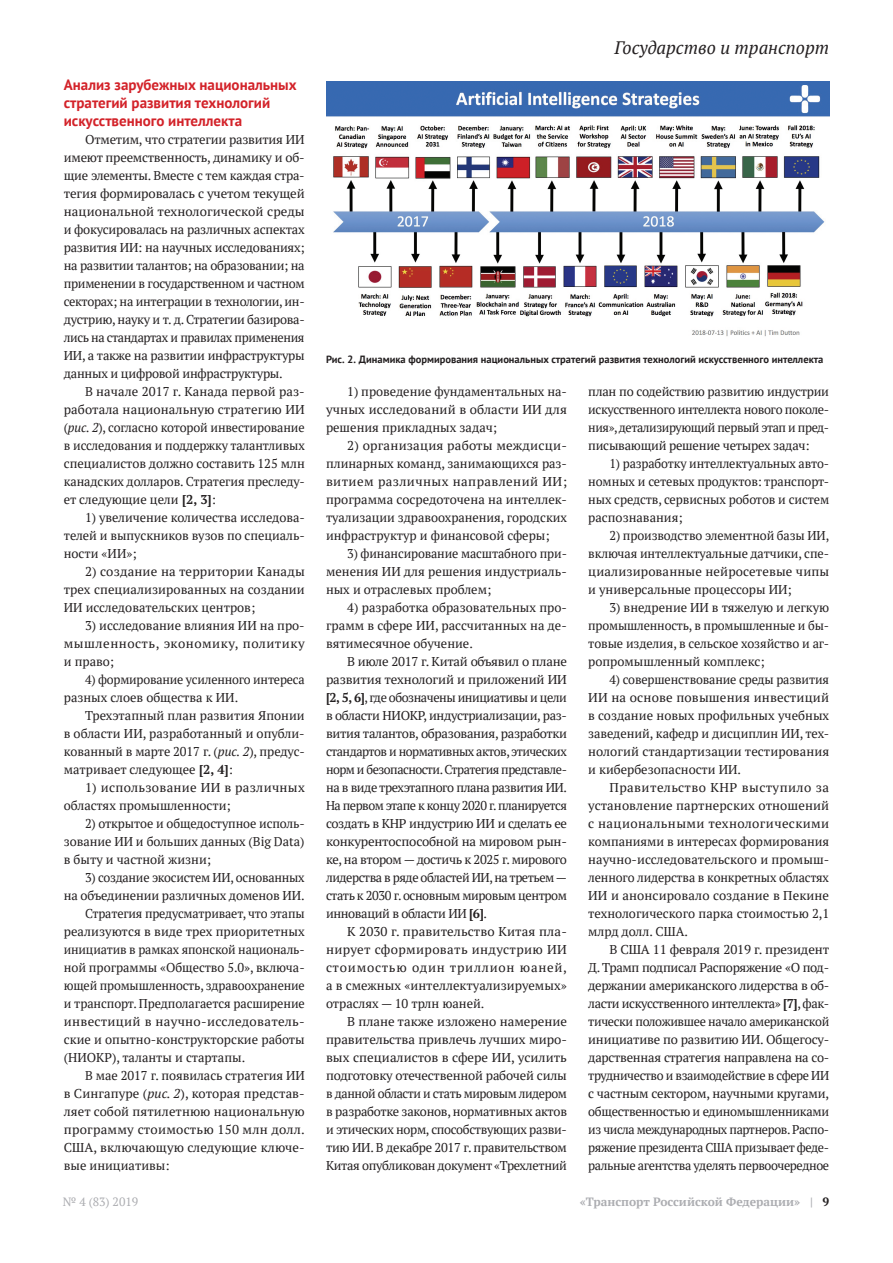
<style>
.page{position:relative;width:893px;height:1263px;background:#fff}
.page>*{position:absolute;margin:0;border:0;box-sizing:border-box;transform-origin:0 0}
.t1{font:italic 18px "PT Serif";color:#231f20}
.t2{font:700 15px/18px "PT Sans";color:#d32229}
.t3{font:12.75px/18px "PT Serif";color:#231f20;text-align:justify}
.t4{font:12.75px "PT Serif";letter-spacing:-.02em;color:#231f20}
.t5{font:12.75px "PT Serif";letter-spacing:.02em;color:#231f20}
.t6{font:700 12px "PT Serif";color:#acadb1}
.t7{font:12px "PT Serif";color:#acadb1}
.t8{font:700 10.5px "PT Sans";color:#231f20}
.s1{font-style:italic}
.s2{font-weight:700}
.s3{color:#231f20}
</style>
<div class="page">
<img style="left:327px;top:82px;width:502px;height:255px">
<p class="t2" style="left:64px;top:75px;width:234px">Анализ зарубежных национальных стратегий развития технологий искусственного интеллекта</p>
<p class="t3" style="left:64px;top:130px;width:243px;text-indent:21px">Отметим, что стратегии развития ИИ имеют преемственность, динамику и об&shy;щие элементы. Вместе с тем каждая стра&shy;тегия формировалась с учетом текущей национальной технологической среды и фокусировалась на различных аспектах развития ИИ: на научных исследованиях; на развитии талантов; на образовании; на применении в государственном и частном секторах; на интеграции в технологии, ин&shy;дустрию, науку и т. д. Стратегии базирова&shy;лись на стандартах и правилах применения ИИ, а также на развитии инфраструктуры данных и цифровой инфраструктуры.</p>
<p class="t3" style="left:64px;top:382px;width:243px;text-indent:21px">В начале 2017 г. Канада первой раз&shy;работала национальную стратегию ИИ (<span class="s1">рис. 2</span>), согласно которой инвестирование в исследования и поддержку талантливых специалистов должно составить 125 млн канадских долларов. Стратегия преследу&shy;ет следующие цели <span class="s2">[2, 3]</span>:</p>
<p class="t3" style="left:64px;top:508px;width:242px;text-indent:21px">1) увеличение количества исследова&shy;телей и выпускников вузов по специаль&shy;ности «ИИ»;</p>
<p class="t3" style="left:64px;top:562px;width:243px;text-indent:21px">2) создание на территории Канады трех специализированных на создании ИИ исследовательских центров;</p>
<p class="t3" style="left:64px;top:616px;width:242px;text-indent:21px">3) исследование влияния ИИ на про&shy;мышленность, экономику, политику и право;</p>
<p class="t3" style="left:64px;top:670px;width:242px;text-indent:21px">4) формирование усиленного интереса разных слоев общества к ИИ.</p>
<p class="t3" style="left:64px;top:706px;width:242px;text-indent:21px">Трехэтапный план развития Японии в области ИИ, разработанный и опубли&shy;кованный в марте 2017 г. (<span class="s1">рис. 2</span>), предус&shy;матривает следующее <span class="s2">[2, 4]</span>:</p>
<p class="t3" style="left:64px;top:778px;width:243px;text-indent:21px">1) использование ИИ в различных областях промышленности;</p>
<p class="t3" style="left:64px;top:814px;width:242px;text-indent:21px">2) открытое и общедоступное исполь&shy;зование ИИ и больших данных (Big Data) в быту и частной жизни;</p>
<p class="t4" style="left:85px;top:869px;width:221px">3) создание экосистем ИИ, основанных</p>
<p class="t3" style="left:64px;top:886px;width:242px">на объединении различных доменов ИИ.</p>
<p class="t3" style="left:85px;top:904px;width:221px">Стратегия предусматривает, что этапы</p>
<p class="t3" style="left:64px;top:922px;width:242px">реализуются в виде трех приоритетных</p>
<p class="t3" style="left:64px;top:940px;width:242px">инициатив в рамках японской националь-</p>
<p class="t3" style="left:64px;top:958px;width:242px">ной программы «Общество 5.0», включа-</p>
<p class="t3" style="left:64px;top:976px;width:242px">ющей промышленность, здравоохранение</p>
<p class="t3" style="left:64px;top:994px;width:243px">и транспорт. Предполагается расширение</p>
<p class="t5" style="left:64px;top:1013px;width:242px">инвестиций в научно-исследователь-</p>
<p class="t3" style="left:64px;top:1030px;width:243px">ские и опытно-конструкторские работы</p>
<p class="t3" style="left:64px;top:1048px;width:183px">(НИОКР), таланты и стартапы.</p>
<p class="t3" style="left:85px;top:1066px;width:221px">В мае 2017 г. появилась стратегия ИИ</p>
<p class="t3" style="left:64px;top:1084px;width:242px">в Сингапуре (<span class="s1">рис. 2</span>), которая представ-</p>
<p class="t3" style="left:64px;top:1102px;width:242px">ляет собой пятилетнюю национальную</p>
<p class="t3" style="left:64px;top:1120px;width:242px">программу стоимостью 150 млн долл.</p>
<p class="t3" style="left:64px;top:1138px;width:242px">США, включающую следующие ключе-</p>
<p class="t3" style="left:64px;top:1156px;width:107px">вые инициативы:</p>
<h1 class="t1" style="left:614px;top:36px;width:216px">Государство и транспорт</h1>
<p class="t8" style="left:326px;top:352px;width:499px">Рис. 2. Динамика формирования национальных стратегий развития технологий искусственного интеллекта</p>
<p class="t3" style="left:326px;top:382px;width:243px;text-indent:21px">1) проведение фундаментальных на&shy;учных исследований в области ИИ для решения прикладных задач;</p>
<p class="t3" style="left:326px;top:436px;width:243px;text-indent:21px">2) организация работы междисци&shy;плинарных команд, занимающихся раз&shy;витием различных направлений ИИ; программа сосредоточена на интеллек&shy;туализации здравоохранения, городских инфраструктур и финансовой сферы;</p>
<p class="t3" style="left:326px;top:544px;width:242px;text-indent:21px">3) финансирование масштабного при&shy;менения ИИ для решения индустриаль&shy;ных и отраслевых проблем;</p>
<p class="t3" style="left:326px;top:598px;width:242px;text-indent:21px">4) разработка образовательных про&shy;грамм в сфере ИИ, рассчитанных на де&shy;вятимесячное обучение.</p>
<p class="t3" style="left:326px;top:652px;width:243px;text-indent:21px">В июле 2017 г. Китай объявил о плане развития технологий и приложений ИИ <span class="s2">[2, 5, 6]</span>, где обозначены инициативы и цели в области НИОКР, индустриализации, раз&shy;вития талантов, образования, разработки стандартов и нормативных актов, этических норм и безопасности. Стратегия представле&shy;на в виде трехэтапного плана развития ИИ.<br>На первом этапе к концу 2020 г. планируется создать в КНР индустрию ИИ и сделать ее конкурентоспособной на мировом рын&shy;ке, на втором — достичь к 2025 г. мирового лидерства в ряде областей ИИ, на третьем— стать к 2030 г. основным мировым центром инноваций в области ИИ <span class="s2">[6]</span>.</p>
<p class="t3" style="left:326px;top:922px;width:242px;text-indent:21px">К 2030 г. правительство Китая пла&shy;нирует сформировать индустрию ИИ стоимостью один триллион юаней, а в смежных «интеллектуализируемых» отраслях — 10 трлн юаней.</p>
<p class="t3" style="left:326px;top:1012px;width:243px;text-indent:21px">В плане также изложено намерение правительства привлечь лучших миро&shy;вых специалистов в сфере ИИ, усилить подготовку отечественной рабочей силы в данной области и стать мировым лидером в разработке законов, нормативных актов и этических норм, способствующих разви&shy;тию ИИ. В декабре 2017 г. правительством Китая опубликован документ «Трехлетний</p>
<p class="t3" style="left:588px;top:382px;width:242px">план по содействию развитию индустрии искусственного интеллекта нового поколе&shy;ния», детализирующий первый этап и пред&shy;писывающий решение четырех задач:</p>
<p class="t3" style="left:588px;top:454px;width:242px;text-indent:21px">1) разработку интеллектуальных авто&shy;номных и сетевых продуктов: транспорт&shy;ных средств, сервисных роботов и систем распознавания;</p>
<p class="t3" style="left:588px;top:526px;width:243px;text-indent:21px">2) производство элементной базы ИИ, включая интеллектуальные датчики, спе&shy;циализированные нейросетевые чипы и универсальные процессоры ИИ;</p>
<p class="t3" style="left:588px;top:598px;width:243px;text-indent:21px">3) внедрение ИИ в тяжелую и легкую промышленность, в промышленные и бы&shy;товые изделия, в сельское хозяйство и аг&shy;ропромышленный комплекс;</p>
<p class="t3" style="left:588px;top:670px;width:243px;text-indent:21px">4) совершенствование среды развития ИИ на основе повышения инвестиций в создание новых профильных учебных заведений, кафедр и дисциплин ИИ, тех&shy;нологий стандартизации тестирования и кибербезопасности ИИ.</p>
<p class="t3" style="left:588px;top:778px;width:243px;text-indent:21px">Правительство КНР выступило за установление партнерских отношений с национальными технологическими компаниями в интересах формирования научно-исследовательского и промыш&shy;ленного лидерства в конкретных областях ИИ и анонсировало создание в Пекине технологического парка стоимостью 2,1 млрд долл. США.</p>
<p class="t3" style="left:588px;top:940px;width:243px;text-indent:21px">В США 11 февраля 2019 г. президент Д. Трамп подписал Распоряжение «О под&shy;держании американского лидерства в об&shy;ласти искусственного интеллекта» <span class="s2">[7]</span>, фак&shy;тически положившее начало американской инициативе по развитию ИИ. Общегосу&shy;дарственная стратегия направлена на со&shy;трудничество и взаимодействие в сфере ИИ с частным сектором, научными кругами, общественностью и единомышленниками из числа международных партнеров. Распо&shy;ряжение президента США призывает феде&shy;ральные агентства уделять первоочередное</p>
<p class="t7" style="left:63px;top:1194px;width:77px">№ 4 (83) 2019</p>
<p class="t6" style="left:580px;top:1194px;width:251px">«Транспорт Российской Федерации» | <span class="s3">9</span></p>
</div>
